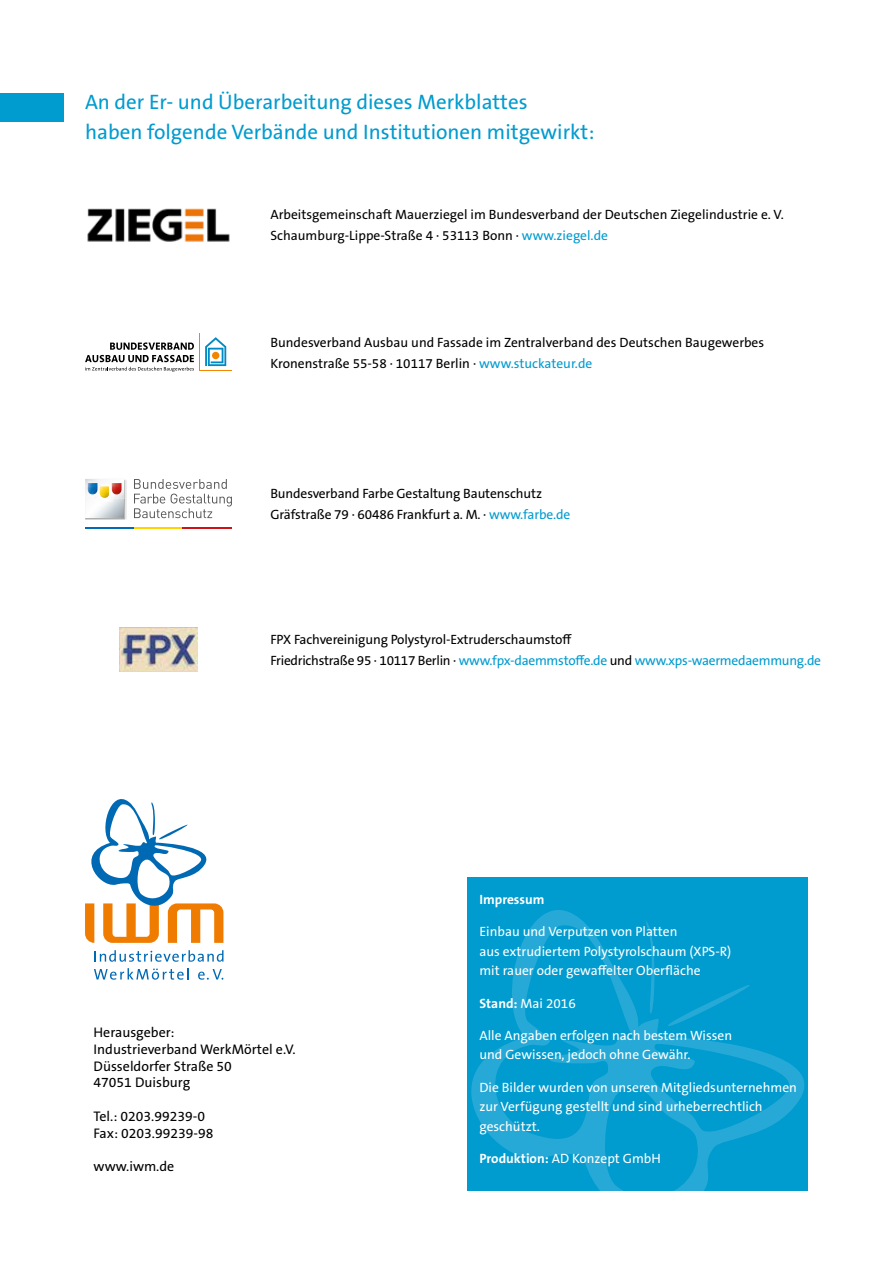
<style>
.page{position:relative;width:893px;height:1263px;background:#fff}
.page>*{position:absolute;margin:0;border:0;box-sizing:border-box;transform-origin:0 0}
.t1{font:21px/30px "The Sans B W5 Plain";color:#009bcf}
.t2{font:13.95px/16.8px "The Sans B W5 Plain";color:#000}
.t3{font:13.5px/21px "The Sans B W5 Plain";letter-spacing:-.01em;color:#000}
.t4{font:13.5px/19.5px "The Sans B W5 Plain";color:#fff}
.t5{font:700 13.5px "The Sans B W7";color:#fff}
.s1{color:#009bcf}
.s2{font-family:"The Sans B W7";font-weight:700}
</style>
<div class="page">
<div style="left:0;top:93px;width:64px;height:28px;background:#009bcf"></div>
<div style="left:468px;top:878px;width:340px;height:313px;background:#009bcf"></div>
<svg style="left:471px;top:910px;width:334px;height:281px"></svg>
<svg style="left:134px;top:479px;width:98px;height:39px"></svg>
<hr style="left:134px;top:528px;width:48px;height:1px;background:#ffd400">
<hr style="left:182px;top:528px;width:50px;height:1px;background:#cd1316">
<hr style="left:85px;top:528px;width:49px;height:1px;background:#006bb6">
<img style="left:85px;top:480px;width:42px;height:40px">
<svg style="left:85px;top:479px;width:40px;height:39px"></svg>
<img style="left:87px;top:208px;width:143px;height:34px">
<img style="left:120px;top:628px;width:77px;height:43px">
<svg style="left:205px;top:337px;width:21px;height:29px"></svg>
<div style="left:212px;top:352px;width:7px;height:7px;background:#f18700;border-radius:50%"></div>
<svg style="left:85px;top:342px;width:109px;height:30px"></svg>
<svg style="left:94px;top:968px;width:95px;height:12px"></svg>
<svg style="left:198px;top:969px;width:25px;height:11px"></svg>
<svg style="left:95px;top:950px;width:128px;height:12px"></svg>
<svg style="left:85px;top:799px;width:138px;height:144px"></svg>
<h1 class="t1" style="left:85px;top:87px;width:511px">An der Er- und Überarbeitung dieses Merkblattes<br>haben folgende Verbände und Institutionen mitgewirkt:</h1>
<p class="t3" style="left:270px;top:204px;width:515px">Arbeitsgemeinschaft Mauerziegel im Bundesverband der Deutschen Ziegelindustrie e. V.<br>Schaumburg-Lippe-Straße 4 · 53113 Bonn · <span class="s1">www.ziegel.de</span></p>
<p class="t3" style="left:270px;top:332px;width:495px">Bundesverband Ausbau und Fassade im Zentralverband des Deutschen Baugewerbes<br>Kronenstraße 55-58 · 10117 Berlin · <span class="s1">www.stuckateur.de</span></p>
<p class="t3" style="left:270px;top:483px;width:301px">Bundesverband Farbe Gestaltung Bautenschutz<br>Gräfstraße 79 · 60486 Frankfurt a. M. · <span class="s1">www.farbe.de</span></p>
<p class="t3" style="left:270px;top:629px;width:552px">FPX Fachvereinigung Polystyrol-Extruderschaumstoff<br>Friedrichstraße 95 · 10117 Berlin · <span class="s1">www.fpx-daemmstoffe.de</span> und <span class="s1">www.xps-waermedaemmung.de</span></p>
<p class="t2" style="left:94px;top:1024px;width:204px">Herausgeber:<br>Industrieverband WerkMörtel e.V.<br>Düsseldorfer Straße 50<br>47051 Duisburg</p>
<p class="t2" style="left:94px;top:1108px;width:121px">Tel.: 0203.99239-0<br>Fax: 0203.99239-98</p>
<p class="t2" style="left:94px;top:1158px;width:82px">www.iwm.de</p>
<p class="t5" style="left:479px;top:891px;width:67px">Impressum</p>
<p class="t4" style="left:479px;top:922px;width:253px">Einbau und Verputzen von Platten<br>aus extrudiertem Polystyrolschaum (XPS-R) mit rauer oder gewaffelter Oberfläche</p>
<p class="t4" style="left:479px;top:993px;width:98px"><span class="s2">Stand:</span> Mai 2016</p>
<p class="t4" style="left:479px;top:1025px;width:254px">Alle Angaben erfolgen nach bestem Wissen und Gewissen, jedoch ohne Gewähr.</p>
<p class="t4" style="left:479px;top:1077px;width:319px">Die Bilder wurden von unseren Mitgliedsunternehmen zur Verfügung gestellt und sind urheberrechtlich geschützt.</p>
<p class="t4" style="left:479px;top:1148px;width:183px"><span class="s2">Produktion:</span> AD Konzept GmbH</p>
</div>
